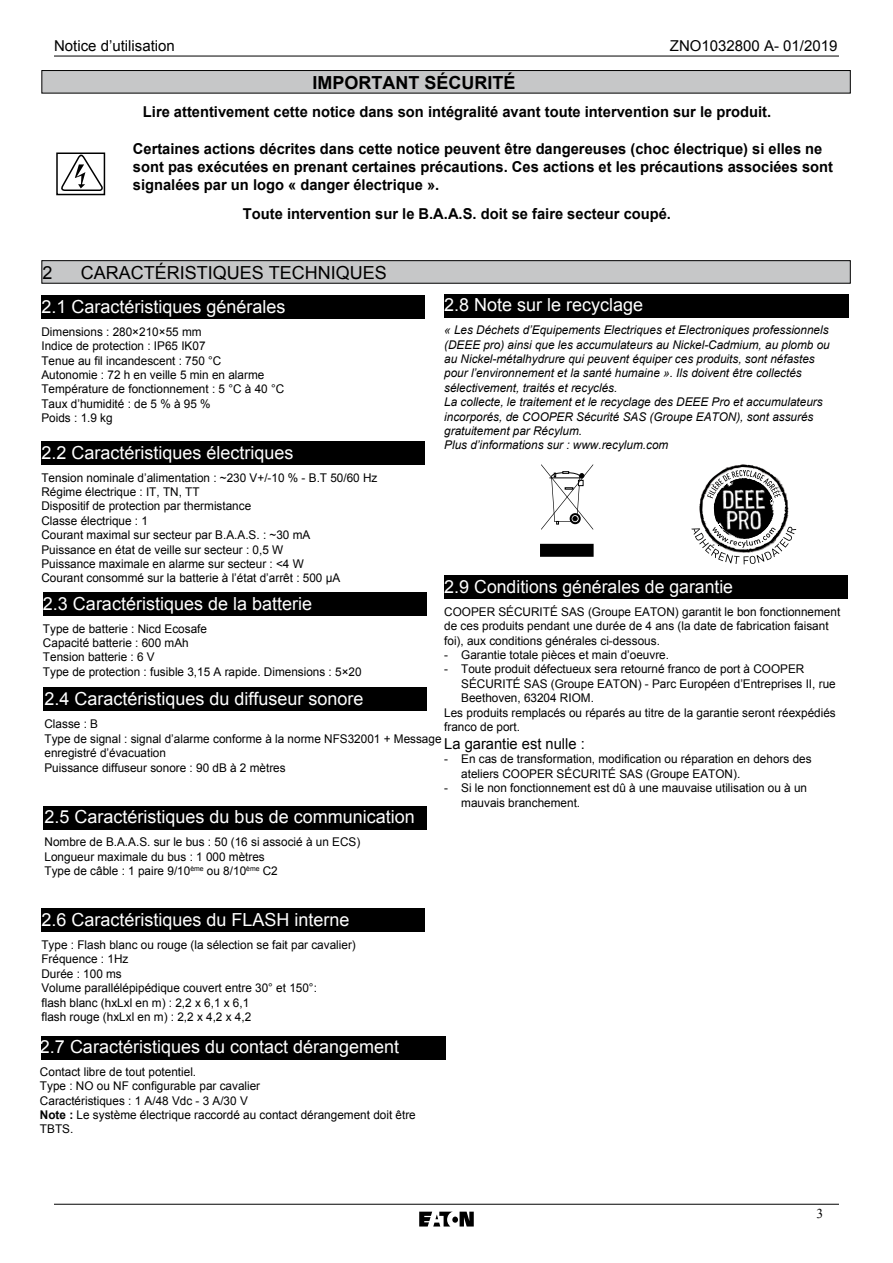
<style>
.page{position:relative;width:893px;height:1263px;background:#fff}
.page>*{position:absolute;margin:0;border:0;box-sizing:border-box;transform-origin:0 0}
.t1{font:18px "Arial";color:#fff}
.t2{font:18px "Arial";color:#000}
.t3{font:700 18px "Arial";color:#000}
.t4{font:700 15px/18px "Arial";color:#000}
.t5{font:15px "Arial";color:#000}
.t6{font:13.5px "Times New Roman";color:#000}
.t7{font:12px/14.4px "Arial";color:#000}
.t8{font:italic 12px/14.4px "Arial";color:#000}
.s1{font-weight:700}
</style>
<div class="page">
<hr style="left:54px;top:56px;width:785px;height:1px;background:#000">
<hr style="left:54px;top:1204px;width:785px;height:1px;background:#000">
<svg style="left:419px;top:1211px;width:55px;height:15px"></svg>
<div style="left:41px;top:260px;width:810px;height:24px;background:#c6c7c8;border:1px solid #000"></div>
<div style="left:41px;top:296px;width:384px;height:23px;background:#000"></div>
<div style="left:41px;top:441px;width:384px;height:24px;background:#000"></div>
<div style="left:43px;top:592px;width:384px;height:24px;background:#000"></div>
<div style="left:43px;top:688px;width:384px;height:23px;background:#000"></div>
<div style="left:43px;top:806px;width:384px;height:23px;background:#000"></div>
<div style="left:41px;top:909px;width:384px;height:23px;background:#000"></div>
<div style="left:41px;top:1036px;width:404px;height:24px;background:#000"></div>
<div style="left:444px;top:294px;width:404px;height:23px;background:#000"></div>
<svg style="left:541px;top:465px;width:52px;height:64px"></svg>
<div style="left:541px;top:545px;width:52px;height:11px;background:#000"></div>
<div style="left:540px;top:544px;width:54px;height:13px;border:2px solid #000"></div>
<svg style="left:691px;top:464px;width:105px;height:100px"></svg>
<div style="left:41px;top:70px;width:810px;height:23px;background:#c6c7c8;border:1px solid #000"></div>
<div style="left:56px;top:152px;width:49px;height:43px;border:2px solid #000"></div>
<svg style="left:61px;top:154px;width:42px;height:38px"></svg>
<div style="left:444px;top:575px;width:404px;height:24px;background:#000"></div>
<p class="t5" style="left:54px;top:36px;width:122px">Notice d’utilisation</p>
<p class="t5" style="left:670px;top:36px;width:169px">ZNO1032800 A- 01/2019</p>
<h1 class="t3" style="left:313px;top:70px;width:205px">IMPORTANT SÉCURITÉ</h1>
<p class="t4" style="left:143px;top:103px;width:630px">Lire attentivement cette notice dans son intégralité avant toute intervention sur le produit.</p>
<p class="t4" style="left:133px;top:140px;width:702px">Certaines actions décrites dans cette notice peuvent être dangereuses (choc électrique) si elles ne sont pas exécutées en prenant certaines précautions. Ces actions et les précautions associées sont signalées par un logo « danger électrique ».</p>
<p class="t4" style="left:243px;top:205px;width:430px">Toute intervention sur le B.A.A.S. doit se faire secteur coupé.</p>
<h1 class="t2" style="left:43px;top:261px;width:12px">2</h1>
<h1 class="t2" style="left:81px;top:261px;width:308px">CARACTÉRISTIQUES TECHNIQUES</h1>
<h1 class="t1" style="left:41px;top:295px;width:246px">2.1 Caractéristiques générales</h1>
<p class="t7" style="left:41px;top:325px;width:244px">Dimensions : 280×210×55 mm<br>Indice de protection : IP65 IK07<br>Tenue au fil incandescent : 750 °C<br>Autonomie : 72 h en veille 5 min en alarme<br>Température de fonctionnement : 5 °C à 40 °C<br>Taux d’humidité : de 5 % à 95 %<br>Poids : 1.9 kg</p>
<h1 class="t1" style="left:41px;top:440px;width:254px">2.2 Caractéristiques électriques</h1>
<p class="t7" style="left:41px;top:470px;width:337px">Tension nominale d’alimentation : ~230 V+/-10 % - B.T 50/60 Hz Régime électrique : IT, TN, TT<br>Dispositif de protection par thermistance<br>Classe électrique : 1<br>Courant maximal sur secteur par B.A.A.S. : ~30 mA<br>Puissance en état de veille sur secteur : 0,5 W<br>Puissance maximale en alarme sur secteur : &lt;4 W<br>Courant consommé sur la batterie à l’état d’arrêt : 500 µA</p>
<h1 class="t1" style="left:43px;top:592px;width:271px">2.3 Caractéristiques de la batterie</h1>
<p class="t7" style="left:43px;top:621px;width:320px">Type de batterie : Nicd Ecosafe<br>Capacité batterie : 600 mAh<br>Tension batterie : 6 V<br>Type de protection : fusible 3,15 A rapide. Dimensions : 5×20</p>
<h1 class="t1" style="left:444px;top:293px;width:201px">2.8 Note sur le recyclage</h1>
<p class="t8" style="left:444px;top:323px;width:387px">« Les Déchets d’Equipements Electriques et Electroniques professionnels (DEEE pro) ainsi que les accumulateurs au Nickel-Cadmium, au plomb ou au Nickel-métalhydrure qui peuvent équiper ces produits, sont néfastes pour l’environnement et la santé humaine ». Ils doivent être collectés sélectivement, traités et recyclés.<br>La collecte, le traitement et le recyclage des DEEE Pro et accumulateurs incorporés, de COOPER Sécurité SAS (Groupe EATON), sont assurés gratuitement par Récylum.<br>Plus d’informations sur : www.recylum.com</p>
<h1 class="t1" style="left:444px;top:575px;width:290px">2.9 Conditions générales de garantie</h1>
<p class="t7" style="left:444px;top:604px;width:398px">COOPER SÉCURITÉ SAS (Groupe EATON) garantit le bon fonctionnement de ces produits pendant une durée de 4 ans (la date de fabrication faisant foi), aux conditions générales ci-dessous.</p>
<p class="t7" style="left:444px;top:648px;width:226px">- Garantie totale pièces et main d’oeuvre.</p>
<p class="t7" style="left:444px;top:662px;width:362px">- Toute produit défectueux sera retourné franco de port à COOPER</p>
<p class="t7" style="left:461px;top:676px;width:376px">SÉCURITÉ SAS (Groupe EATON) - Parc Européen d’Entreprises II, rue</p>
<p class="t7" style="left:461px;top:691px;width:134px">Beethoven, 63204 RIOM.</p>
<p class="t7" style="left:444px;top:705px;width:393px">Les produits remplacés ou réparés au titre de la garantie seront réexpédiés</p>
<p class="t7" style="left:444px;top:720px;width:77px">franco de port.</p>
<p class="t5" style="left:444px;top:734px;width:142px">La garantie est nulle :</p>
<p class="t7" style="left:461px;top:752px;width:352px;text-indent:-17px">- En cas de transformation, modification ou réparation en dehors des ateliers COOPER SÉCURITÉ SAS (Groupe EATON).</p>
<p class="t7" style="left:461px;top:781px;width:347px;text-indent:-17px">- Si le non fonctionnement est dû à une mauvaise utilisation ou à un mauvais branchement.</p>
<h1 class="t1" style="left:44px;top:687px;width:321px">2.4 Caractéristiques du diffuseur sonore</h1>
<p class="t7" style="left:44px;top:717px;width:399px">Classe : B<br>Type de signal : signal d’alarme conforme à la norme NFS32001 + Message enregistré d’évacuation<br>Puissance diffuseur sonore : 90 dB à 2 mètres</p>
<h1 class="t1" style="left:45px;top:805px;width:372px">2.5 Caractéristiques du bus de communication</h1>
<p class="t7" style="left:45px;top:835px;width:317px">Nombre de B.A.A.S. sur le bus : 50 (16 si associé à un ECS)<br>Longueur maximale du bus : 1 000 mètres<br>Type de câble : 1 paire 9/10<sup>ème</sup> ou 8/10<sup>ème</sup> C2</p>
<h1 class="t1" style="left:41px;top:908px;width:310px">2.6 Caractéristiques du FLASH interne</h1>
<p class="t7" style="left:41px;top:938px;width:316px">Type : Flash blanc ou rouge (la sélection se fait par cavalier)<br>Fréquence : 1Hz<br>Durée : 100 ms<br>Volume parallélépipédique couvert entre 30° et 150°:<br>flash blanc (hxLxl en m) : 2,2 x 6,1 x 6,1<br>flash rouge (hxLxl en m) : 2,2 x 4,2 x 4,2</p>
<h1 class="t1" style="left:40px;top:1035px;width:361px">2.7 Caractéristiques du contact dérangement</h1>
<p class="t7" style="left:40px;top:1064px;width:377px">Contact libre de tout potentiel.<br>Type : NO ou NF configurable par cavalier<br>Caractéristiques : 1 A/48 Vdc - 3 A/30 V<br><span class="s1">Note :</span> Le système électrique raccordé au contact dérangement doit être TBTS.</p>
<p class="t6" style="left:816px;top:1205px;width:8px">3</p>
</div>
